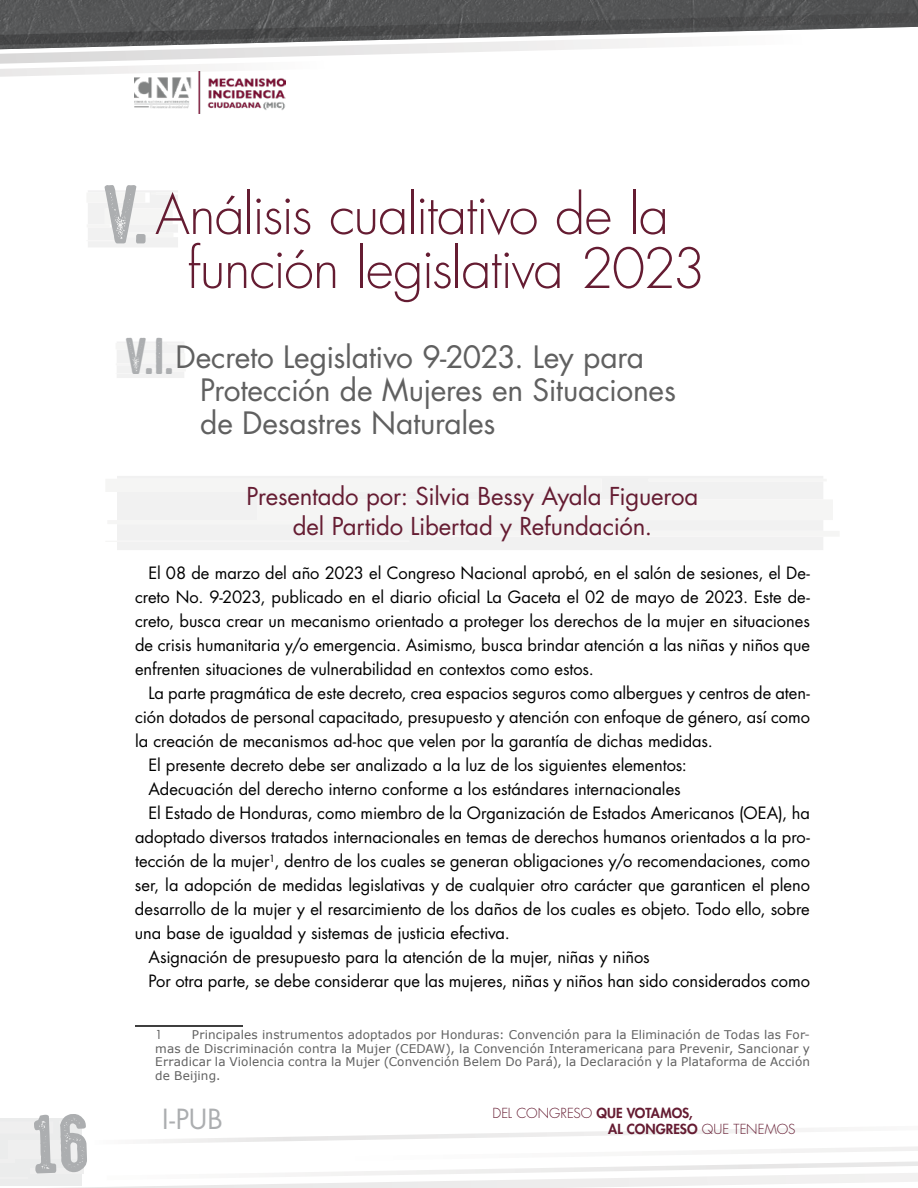
<style>
.page{position:relative;width:918px;height:1188px;background:#fff}
.page>*{position:absolute;margin:0;border:0;box-sizing:border-box;transform-origin:0 0}
.t1{font:300 54px/54px "Futura Std";letter-spacing:-.025em;color:#651c32}
.t2{font:46.5px "High Voltage Rough";color:#acaeb0}
.t3{font:30px/33px "Futura Std";letter-spacing:-.01em;color:#606060}
.t4{font:27px "Futura Std";color:#acaeb0}
.t5{font:24px/30px "Futura Std";letter-spacing:-.01em;color:#651c32;text-align:center}
.t6{font:16.5px/24px "Futura Std";letter-spacing:-.005em;color:#000;text-align:justify}
.t7{font:300 13.5px/16.2px "Futura Std";color:#651c32}
.t8{font:12px/13.5px "Verdana";letter-spacing:.01em;color:#606060;text-align:justify}
.t9{font:12px "Futura Std";color:#606060}
.s1{font-family:"High Voltage Rough";font-weight:400;font-size:75px;color:#acaeb0}
.s2{font-weight:800}
</style>
<div class="page">
<svg style="left:0;top:0;width:918px;height:34px;background:#585859"></svg>
<svg style="left:0;top:34px;width:665px;height:27px"></svg>
<svg style="left:0;top:61px;width:216px;height:37px"></svg>
<img style="left:135px;top:72px;width:151px;height:41px">
<div style="left:116px;top:342px;width:69px;height:36px;background:#f4f4f4"></div>
<div style="left:87px;top:190px;width:91px;height:57px;background:#f3f3f3"></div>
<div style="left:117px;top:476px;width:706px;height:74px;background:#f1f1f1"></div>
<div style="left:106px;top:479px;width:496px;height:13px;background:#f5f5f4"></div>
<div style="left:427px;top:531px;width:412px;height:6px;background:#f5f5f4"></div>
<div style="left:108px;top:499px;width:725px;height:25px;background:#f5f5f4"></div>
<svg style="left:117px;top:541px;width:292px;height:1px"></svg>
<svg style="left:649px;top:479px;width:177px;height:2px"></svg>
<hr style="left:135px;top:1025px;width:108px;height:2px;background:#000">
<svg style="left:0;top:1118px;width:918px;height:70px"></svg>
<h1 class="t1" style="left:187px;top:189px;width:520px;text-indent:-83px"><span class="s1">V.</span>Análisis cualitativo de la función legislativa 2023</h1>
<h2 class="t2" style="left:126px;top:331px;width:49px">V.I.</h2>
<h3 class="t3" style="left:200px;top:341px;width:477px;text-indent:-25px">Decreto Legislativo 9-2023. Ley para<br>Protección de Mujeres en Situaciones de Desastres Naturales</h3>
<h3 class="t5" style="left:247px;top:481px;width:453px">Presentado por: Silvia Bessy Ayala Figueroa del Partido Libertad y Refundación.</h3>
<p class="t6" style="left:135px;top:561px;width:677px;text-indent:13px">El 08 de marzo del año 2023 el Congreso Nacional aprobó, en el salón de sesiones, el De&shy;creto No. 9-2023, publicado en el diario oficial La Gaceta el 02 de mayo de 2023. Este de&shy;creto, busca crear un mecanismo orientado a proteger los derechos de la mujer en situaciones de crisis humanitaria y/o emergencia. Asimismo, busca brindar atención a las niñas y niños que enfrenten situaciones de vulnerabilidad en contextos como estos.</p>
<p class="t6" style="left:148px;top:681px;width:663px">La parte pragmática de este decreto, crea espacios seguros como albergues y centros de aten-</p>
<p class="t6" style="left:135px;top:705px;width:677px">ción dotados de personal capacitado, presupuesto y atención con enfoque de género, así como</p>
<p class="t6" style="left:135px;top:729px;width:580px">la creación de mecanismos ad-hoc que velen por la garantía de dichas medidas.</p>
<p class="t6" style="left:148px;top:753px;width:540px">El presente decreto debe ser analizado a la luz de los siguientes elementos:</p>
<p class="t6" style="left:148px;top:777px;width:534px">Adecuación del derecho interno conforme a los estándares internacionales</p>
<p class="t6" style="left:148px;top:801px;width:663px">El Estado de Honduras, como miembro de la Organización de Estados Americanos (OEA), ha</p>
<p class="t6" style="left:135px;top:825px;width:676px">adoptado diversos tratados internacionales en temas de derechos humanos orientados a la pro-</p>
<p class="t6" style="left:135px;top:849px;width:676px">tección de la mujer<sup>1</sup>, dentro de los cuales se generan obligaciones y/o recomendaciones, como</p>
<p class="t6" style="left:135px;top:873px;width:677px">ser, la adopción de medidas legislativas y de cualquier otro carácter que garanticen el pleno</p>
<p class="t6" style="left:135px;top:897px;width:676px">desarrollo de la mujer y el resarcimiento de los daños de los cuales es objeto. Todo ello, sobre</p>
<p class="t6" style="left:135px;top:921px;width:376px">una base de igualdad y sistemas de justicia efectiva.</p>
<p class="t6" style="left:148px;top:945px;width:503px">Asignación de presupuesto para la atención de la mujer, niñas y niños</p>
<p class="t6" style="left:148px;top:969px;width:663px">Por otra parte, se debe considerar que las mujeres, niñas y niños han sido considerados como</p>
<p class="t9" style="left:155px;top:1027px;width:9px">1</p>
<p class="t8" style="left:155px;top:1029px;width:656px;text-indent:37px">Principales instrumentos adoptados por Honduras: Convención para la Eliminación de Todas las For&shy;mas de Discriminación contra la Mujer (CEDAW), la Convención Interamericana para Prevenir, Sancionar y Erradicar la Violencia contra la Mujer (Convención Belem Do Pará), la Declaración y la Plataforma de Acción de Beijing.</p>
<h3 class="t4" style="left:162px;top:1102px;width:62px">I-PUB</h3>
<p class="t7" style="left:608px;top:1106px;width:189px;text-indent:-116px">DEL CONGRESO <span class="s2">QUE VOTAMOS,<br>AL CONGRESO</span> QUE TENEMOS</p>
</div>
